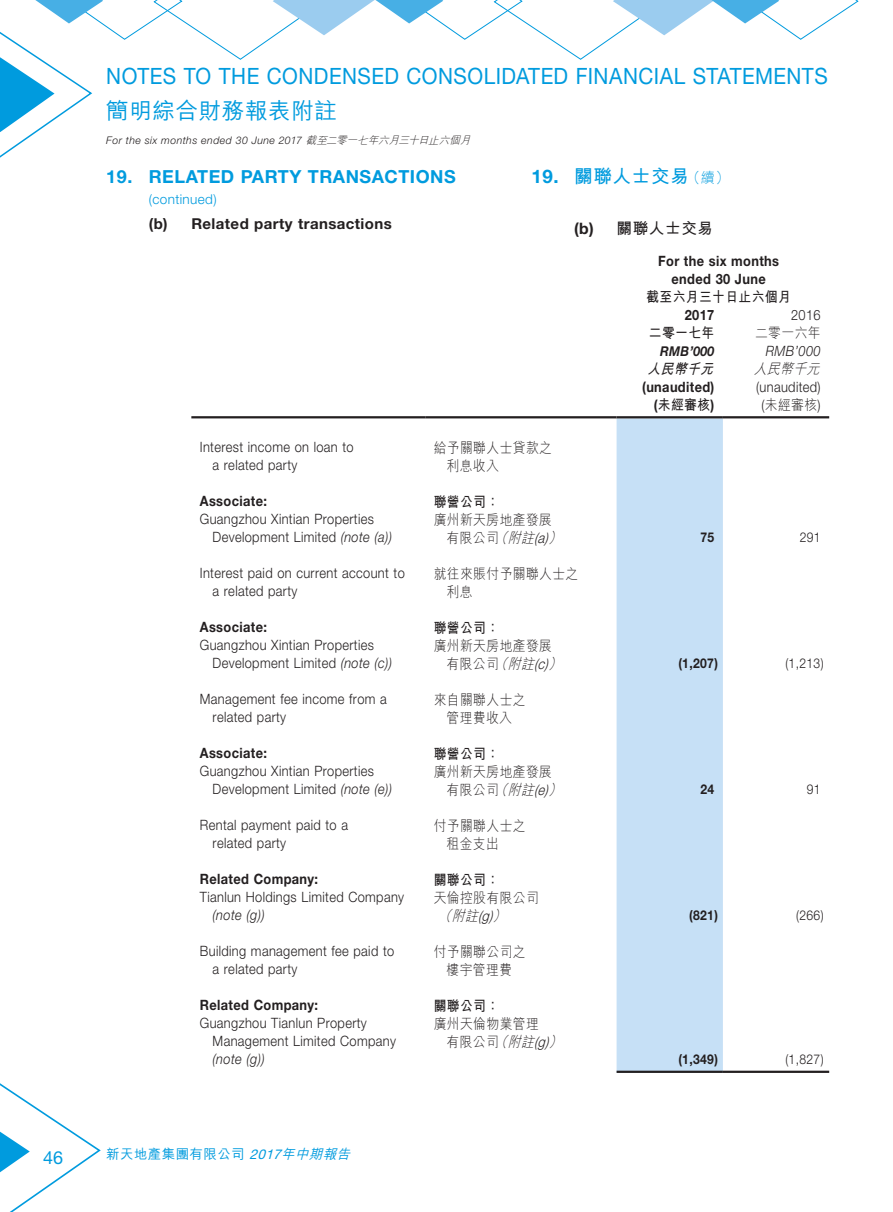
<style>
.page{position:relative;width:893px;height:1212px;background:#fff}
.page>*{position:absolute;margin:0;border:0;box-sizing:border-box;transform-origin:0 0}
.t1{font:22.5px "Helvetica Neue LT Std";letter-spacing:.02em;color:#009bde;scale:.92 1}
.t2{font:500 22.5px "M Hei HK";letter-spacing:.03em;color:#009bde}
.t3{font:700 18.75px "M Hei HK";letter-spacing:.03em;color:#009bde}
.t4{font:700 18px "Helvetica Neue LT Std";letter-spacing:.03em;color:#009bde}
.t5{font:18px "Helvetica Neue LT Std";color:#009bde}
.t6{font:700 15.75px "M Hei HK";letter-spacing:.03em;color:#231f20}
.t7{font:700 15px "Helvetica Neue LT Std";letter-spacing:.03em;color:#231f20}
.t8{font:300 14.25px/18px "Helvetica Neue LT Std";letter-spacing:.03em;color:#231f20;scale:.9 1}
.t9{font:300 14.25px/18px "M Hei HK";letter-spacing:.03em;color:#231f20;scale:.9 1}
.t10{font:700 14.25px/18px "Helvetica Neue LT Std";letter-spacing:.03em;color:#231f20;text-align:center;scale:.9 1}
.t11{font:700 14.25px "M Hei HK";letter-spacing:.03em;color:#231f20;scale:.9 1}
.t12{font:italic 300 14.25px "Helvetica Neue LT Std";letter-spacing:.03em;color:#231f20;scale:.9 1}
.t13{font:italic 700 14.25px "M Hei HK";color:#231f20;scale:.9 1}
.t14{font:italic 300 14.25px "M Hei HK";color:#231f20;scale:.9 1}
.t15{font:300 13.5px "Helvetica Neue LT Std";letter-spacing:.03em;color:#231f20;scale:.9 1}
.t16{font:700 13.5px "Helvetica Neue LT Std";letter-spacing:.03em;color:#231f20;scale:.9 1}
.t17{font:500 13.5px "M Hei HK";letter-spacing:.03em;color:#009bde}
.t18{font:300 13.5px "Helvetica Neue LT Std";letter-spacing:.03em;color:#009bde}
.t19{font:italic 700 13.5px "Helvetica Neue LT Std";letter-spacing:.03em;color:#231f20;scale:.9 1}
.t20{font:italic 300 10.5px "Helvetica Neue LT Std";letter-spacing:.045em;color:#231f20}
.s1{font-family:"M Hei HK"}
.s2{font-family:"Helvetica Neue LT Std"}
.s3{font-weight:300;font-size:14.25px}
.s4{font-style:italic}
.s5{font-family:"Helvetica Neue LT Std";font-style:italic}
.s6{font-family:"Helvetica Neue LT Std";font-weight:400;font-style:italic}
</style>
<div class="page">
<svg style="left:0;top:0;width:859px;height:158px"></svg>
<svg style="left:0;top:1083px;width:101px;height:129px"></svg>
<div style="left:617px;top:418px;width:106px;height:653px;background:#c6e0f6"></div>
<hr style="left:191px;top:416px;width:234px;height:2px;background:#231f20">
<hr style="left:425px;top:416px;width:192px;height:2px;background:#231f20">
<hr style="left:617px;top:416px;width:106px;height:2px;background:#231f20">
<hr style="left:723px;top:416px;width:106px;height:2px;background:#231f20">
<hr style="left:617px;top:1071px;width:106px;height:2px;background:#231f20">
<hr style="left:723px;top:1071px;width:106px;height:2px;background:#231f20">
<h1 class="t1" style="left:106px;top:62px;width:344px">NOTES TO THE CONDENSED CONSO</h1>
<h1 class="t1" style="left:484px;top:62px;width:64px">LIDATED</h1>
<h1 class="t1" style="left:576px;top:62px;width:97px">FI NANCIAL</h1>
<h1 class="t1" style="left:693px;top:62px;width:148px">STATEMENTS</h1>
<h1 class="t2" style="left:106px;top:94px;width:232px">簡明綜合財務報表附註</h1>
<p class="t20" style="left:106px;top:134px;width:369px">For the six months ended 30 June 2017 <span class="s1">截至二零一七年六月三十日止六個月</span></p>
<p class="t4" style="left:106px;top:165px;width:351px">19. RELATED PARTY TRANSACTIONS</p>
<p class="t18" style="left:149px;top:191px;width:69px">(continued)</p>
<p class="t7" style="left:149px;top:215px;width:245px">(b) Related party transactions</p>
<h2 class="t3" style="left:531px;top:163px;width:200px"><span class="s2">19.</span> 關聯人士交易<span class="s3">（續）</span></h2>
<p class="t6" style="left:574px;top:217px;width:141px"><span class="s2">(b)</span> 關聯人士交易</p>
<p class="t10" style="left:658px;top:252px;width:136px">For the six months ended 30 June</p>
<p class="t11" style="left:646px;top:287px;width:162px">截至六月三十日止六個月</p>
<p class="t10" style="left:685px;top:306px;width:34px">2017</p>
<p class="t8" style="left:791px;top:306px;width:34px">2016</p>
<p class="t11" style="left:649px;top:323px;width:74px">二零一七年</p>
<p class="t9" style="left:755px;top:323px;width:74px">二零一六年</p>
<p class="t19" style="left:660px;top:343px;width:62px">RMB’000</p>
<p class="t12" style="left:766px;top:342px;width:63px">RMB’000</p>
<p class="t13" style="left:647px;top:359px;width:80px">人民幣千元</p>
<p class="t14" style="left:754px;top:359px;width:80px">人民幣千元</p>
<p class="t10" style="left:642px;top:377px;width:82px">(unaudited)</p>
<p class="t8" style="left:756px;top:377px;width:73px">(unaudited)</p>
<p class="t11" style="left:654px;top:395px;width:69px"><span class="s2">(</span>未經審核<span class="s2">)</span></p>
<p class="t9" style="left:761px;top:395px;width:67px"><span class="s2">(</span>未經審核<span class="s2">)</span></p>
<p class="t8" style="left:213px;top:438px;width:158px;text-indent:-13px">Interest income on loan to a related party</p>
<p class="t9" style="left:446px;top:438px;width:119px;text-indent:-13px">給予關聯人士貸款之利息收入</p>
<p class="t10" style="left:200px;top:492px;width:76px">Associate:</p>
<p class="t11" style="left:434px;top:491px;width:74px">聯營公司：</p>
<p class="t8" style="left:213px;top:510px;width:201px;text-indent:-13px">Guangzhou Xintian Properties<br>Development Limited <span class="s4">(note (a))</span></p>
<p class="t9" style="left:446px;top:510px;width:134px;text-indent:-13px">廣州新天房地產發展有限公司<span class="s4">（附註</span><span class="s5">(a)</span><span class="s4">）</span></p>
<p class="t8" style="left:213px;top:564px;width:215px;text-indent:-13px">Interest paid on current account to a related party</p>
<p class="t9" style="left:446px;top:564px;width:148px;text-indent:-13px">就往來賬付予關聯人士之利息</p>
<p class="t10" style="left:200px;top:618px;width:76px">Associate:</p>
<p class="t11" style="left:434px;top:617px;width:74px">聯營公司：</p>
<p class="t8" style="left:213px;top:636px;width:201px;text-indent:-13px">Guangzhou Xintian Properties<br>Development Limited <span class="s4">(note (c))</span></p>
<p class="t9" style="left:446px;top:636px;width:134px;text-indent:-13px">廣州新天房地產發展有限公司<span class="s4">（附註</span><span class="s5">(c)</span><span class="s4">）</span></p>
<p class="t8" style="left:213px;top:690px;width:195px;text-indent:-13px">Management fee income from a related party</p>
<p class="t9" style="left:434px;top:690px;width:104px;text-align:center">來自關聯人士之管理費收入</p>
<p class="t10" style="left:200px;top:744px;width:76px">Associate:</p>
<p class="t11" style="left:434px;top:743px;width:74px">聯營公司：</p>
<p class="t8" style="left:213px;top:762px;width:201px;text-indent:-13px">Guangzhou Xintian Properties<br>Development Limited <span class="s4">(note (e))</span></p>
<p class="t9" style="left:446px;top:762px;width:134px;text-indent:-13px">廣州新天房地產發展有限公司<span class="s4">（附註</span><span class="s5">(e)</span><span class="s4">）</span></p>
<p class="t8" style="left:213px;top:816px;width:152px;text-indent:-13px">Rental payment paid to a related party</p>
<p class="t9" style="left:446px;top:816px;width:89px;text-indent:-13px">付予關聯人士之租金支出</p>
<p class="t10" style="left:200px;top:870px;width:133px">Related Company:</p>
<p class="t11" style="left:434px;top:869px;width:74px">關聯公司：</p>
<p class="t8" style="left:200px;top:888px;width:229px">Tianlun Holdings Limited Company</p>
<p class="t12" style="left:213px;top:906px;width:59px">(note (g))</p>
<p class="t9" style="left:439px;top:888px;width:113px;text-indent:-5px">天倫控股有限公司<span class="s4">（附註</span><span class="s5">(g)</span> <span class="s4">）</span></p>
<p class="t8" style="left:213px;top:942px;width:203px;text-indent:-13px">Building management fee paid to a related party</p>
<p class="t9" style="left:434px;top:942px;width:104px;text-align:center">付予關聯公司之樓宇管理費</p>
<p class="t10" style="left:200px;top:996px;width:133px">Related Company:</p>
<p class="t11" style="left:434px;top:995px;width:74px">關聯公司：</p>
<p class="t8" style="left:213px;top:1014px;width:205px;text-indent:-13px">Guangzhou Tianlun Property<br>Management Limited Company</p>
<p class="t12" style="left:213px;top:1050px;width:59px">(note (g))</p>
<p class="t9" style="left:446px;top:1014px;width:135px;text-indent:-13px">廣州天倫物業管理<br>有限公司<span class="s4">（附註</span><span class="s5">(g)</span><span class="s4">）</span></p>
<p class="t5" style="left:43px;top:1146px;width:22px">46</p>
<p class="t17" style="left:106px;top:1144px;width:250px">新天地產集團有限公司 <span class="s6">2017</span><span class="s4">年中期報告</span></p>
<p class="t16" style="left:700px;top:529px;width:17px">75</p>
<p class="t15" style="left:800px;top:529px;width:25px">291</p>
<p class="t16" style="left:678px;top:655px;width:46px">(1,207)</p>
<p class="t15" style="left:785px;top:655px;width:44px">(1,213)</p>
<p class="t16" style="left:700px;top:781px;width:17px">24</p>
<p class="t15" style="left:807px;top:781px;width:17px">91</p>
<p class="t16" style="left:689px;top:907px;width:34px">(821)</p>
<p class="t15" style="left:796px;top:907px;width:32px">(266)</p>
<p class="t16" style="left:678px;top:1051px;width:46px">(1,349)</p>
<p class="t15" style="left:785px;top:1051px;width:44px">(1,827)</p>
</div>
